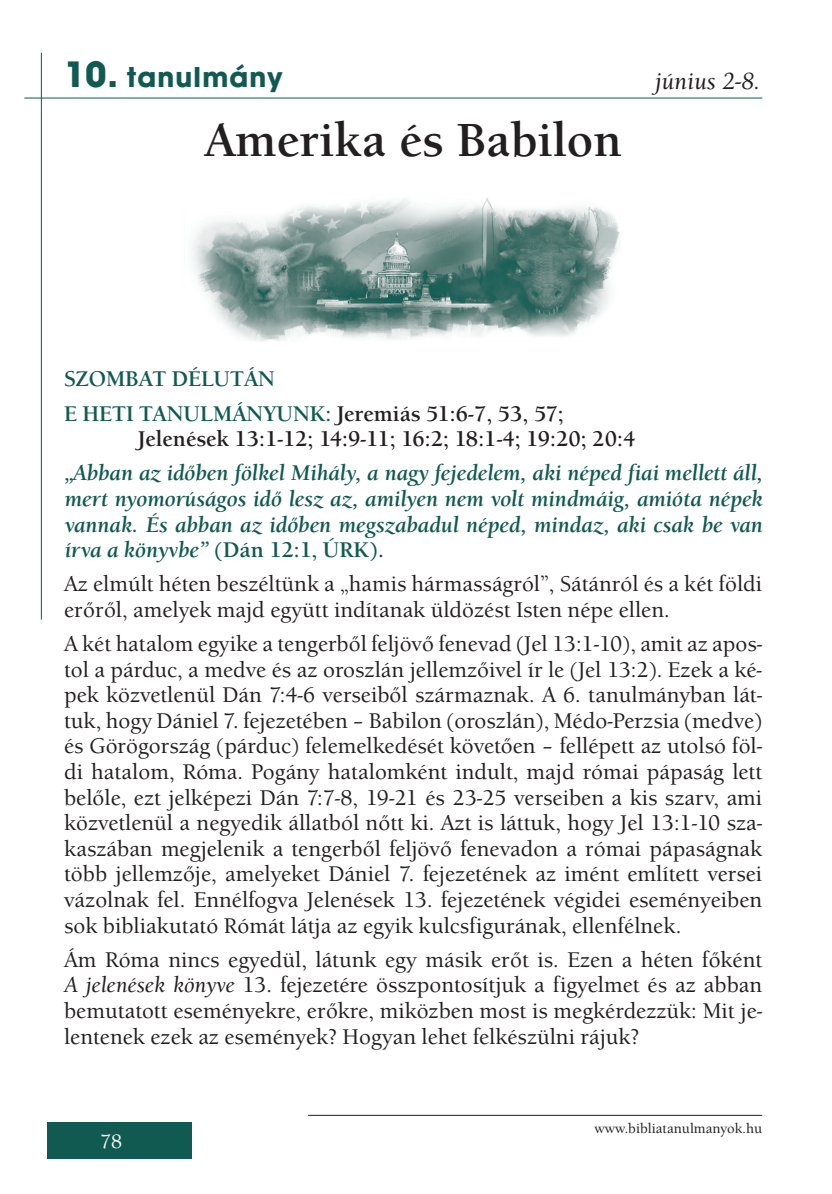
<style>
.page{position:relative;width:832px;height:1194px;background:#fff}
.page>*{position:absolute;margin:0;border:0;box-sizing:border-box;transform-origin:0 0}
.t1{font:700 48px "Berkeley Old Sty Itc TEE";color:#231f20}
.t2{font:700 30px "Avant Gar Got Itc TEE";letter-spacing:.04em;color:#115a52}
.t3{font:italic 500 24px "Berkeley Old Sty Itc TEE";color:#231f20}
.t4{font:500 22px/25.6px "Berkeley Old Sty Itc TEE";color:#231f20;text-align:justify}
.t5{font:italic 700 22px/25.6px "Berkeley Old Sty Itc TEE";color:#115a52;text-align:justify}
.t6{font:700 22px/34px "Berkeley Old Sty Itc TEE";color:#115a52}
.t7{font:700 22px "Berkeley Old Sty Itc TEE";color:#231f20}
.t8{font:500 20px "Berkeley Old Sty Itc TEE";color:#fff}
.t9{font:500 14px "Berkeley Old Sty Itc TEE";color:#231f20}
.s1{font-size:38px}
.s2{color:#231f20}
.s3{font-style:normal}
.s4{font-style:italic}
</style>
<div class="page">
<div style="left:47px;top:1122px;width:145px;height:36px;background:#115a52"></div>
<hr style="left:24px;top:98px;width:737px;height:1px;background:#115a52">
<hr style="left:41px;top:53px;width:1px;height:567px;background:#115a52">
<img style="left:192px;top:197px;width:428px;height:144px">
<hr style="left:308px;top:1115px;width:453px;height:1px;background:#231f20">
<h2 class="t2" style="left:64px;top:58px;width:219px"><span class="s1">10.</span> tanulmány</h2>
<p class="t3" style="left:654px;top:66px;width:107px">június 2-8.</p>
<h1 class="t1" style="left:204px;top:112px;width:419px">Amerika és Babilon</h1>
<p class="t6" style="left:64px;top:362px;width:501px">SZOMBAT DÉLUTÁN<br>e HETI TANULMÁNYUNK: <span class="s2">Jeremiás 51:6-7, 53, 57;</span></p>
<p class="t7" style="left:138px;top:426px;width:499px">Jelenések 13:1-12; 14:9-11; 16:2; 18:1-4; 19:20; 20:4</p>
<p class="t5" style="left:64px;top:460px;width:699px">„Abban az időben fölkel Mihály, a nagy fejedelem, aki néped fiai mellett áll, mert nyomorúságos idő lesz az, amilyen nem volt mindmáig, amióta népek vannak. És abban az időben megszabadul néped, mindaz, aki csak be van írva a könyvbe” <span class="s3">(Dán 12:1, ÚRK).</span></p>
<p class="t4" style="left:64px;top:571px;width:699px">Az elmúlt héten beszéltünk a „hamis hármasságról”, Sátánról és a két földi erőről, amelyek majd együtt indítanak üldözést Isten népe ellen.</p>
<p class="t4" style="left:64px;top:631px;width:699px">A két hatalom egyike a tengerből feljövő fenevad (Jel 13:1-10), amit az apos&shy;tol a párduc, a medve és az oroszlán jellemzőivel ír le (Jel 13:2). Ezek a ké&shy;pek közvetlenül Dán 7:4-6 verseiből származnak. A 6. tanulmányban lát&shy;tuk, hogy Dániel 7. fejezetében – Babilon (oroszlán), Médo-Perzsia (medve) és Görögország (párduc) felemelkedését követően – fellépett az utolsó föl&shy;di hatalom, Róma. Pogány hatalomként indult, majd római pápaság lett belőle, ezt jelképezi Dán 7:7-8, 19-21 és 23-25 verseiben a kis szarv, ami közvetlenül a negyedik állatból nőtt ki. Azt is láttuk, hogy Jel 13:1-10 sza&shy;kaszában megjelenik a tengerből feljövő fenevadon a római pápaságnak több jellemzője, amelyeket Dániel 7. fejezetének az imént említett versei vázolnak fel. Ennélfogva Jelenések 13. fejezetének végidei eseményeiben sok bibliakutató Rómát látja az egyik kulcsfigurának, ellenfélnek.</p>
<p class="t4" style="left:64px;top:947px;width:699px">Ám Róma nincs egyedül, látunk egy másik erőt is. Ezen a héten főként <span class="s4">A jelenések könyve</span> 13. fejezetére összpontosítjuk a figyelmet és az abban bemutatott eseményekre, erőkre, miközben most is megkérdezzük: Mit je&shy;lentenek ezek az események? Hogyan lehet felkészülni rájuk?</p>
<p class="t8" style="left:100px;top:1129px;width:24px">78</p>
<p class="t9" style="left:594px;top:1120px;width:169px">www.bibliatanulmanyok.hu</p>
</div>
